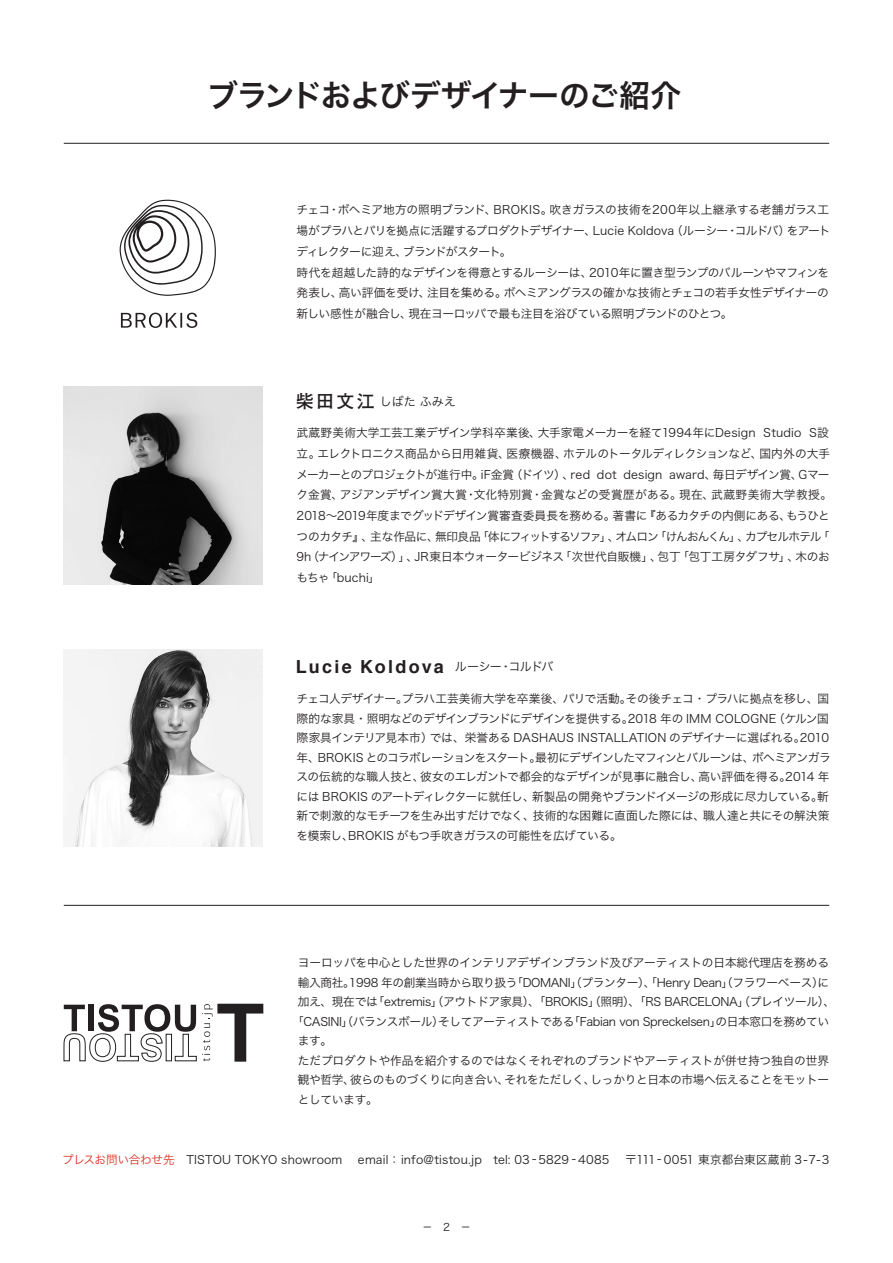
<style>
.page{position:relative;width:893px;height:1263px;background:#fff}
.page>*{position:absolute;margin:0;border:0;box-sizing:border-box;transform-origin:0 0}
.t1{font:30.9px "Hira Kaku Pro W6";letter-spacing:-.045em;color:#231f20}
.t2{font:700 18px "Helvetica";letter-spacing:.125em;color:#231f20}
.t3{font:700 18px "Futo Go B101 Pr 6 N";color:#231f20}
.t4{font:12px "Hira Kaku Pro W3";letter-spacing:-.05em;color:#231f20}
.t5{font:12px "Hira Kaku Pro W3";letter-spacing:-.02em;color:#231f20}
.t6{font:11.7px/20.7px "Hira Kaku Pro W3";letter-spacing:-.025em;color:#231f20}
.t7{font:11.7px "Hira Kaku Pro W3";letter-spacing:.015em;color:#231f20}
.t8{font:11.7px "Hira Kaku Pro W3";color:#231f20}
.t9{font:11.7px "Hira Kaku Pro W3";letter-spacing:.005em;color:#231f20}
.t10{font:10.5px "Hira Kaku Pro W3";color:#231f20}
.s1{color:#db3528}
</style>
<div class="page">
<hr style="left:64px;top:143px;width:765px;height:1px;background:#231f20">
<hr style="left:64px;top:905px;width:765px;height:1px;background:#231f20">
<img style="left:64px;top:387px;width:198px;height:197px">
<img style="left:64px;top:649px;width:198px;height:198px">
<svg style="left:120px;top:200px;width:96px;height:128px"></svg>
<svg style="left:63px;top:1004px;width:200px;height:58px"></svg>
<h1 class="t1" style="left:207px;top:68px;width:475px">ブランドおよびデザイナーのご紹介</h1>
<p class="t6" style="left:297px;top:199px;width:535px">チェコ・ボヘミア地方の照明ブランド、BROKIS。吹きガラスの技術を200年以上継承する老舗ガラス工場がプラハとパリを拠点に活躍するプロダクトデザイナー、Lucie Koldova（ルーシー・コルドバ）をアートディレクターに迎え、ブランドがスタート。<br>時代を超越した詩的なデザインを得意とするルーシーは、2010年に置き型ランプのバルーンやマフィンを発表し、高い評価を受け、注目を集める。ボヘミアングラスの確かな技術とチェコの若手女性デザイナーの新しい感性が融合し、現在ヨーロッパで最も注目を浴びている照明ブランドのひとつ。</p>
<h2 class="t3" style="left:296px;top:386px;width:81px">柴田文江</h2>
<p class="t6" style="left:297px;top:422px;width:537px">武蔵野美術大学工芸工業デザイン学科卒業後、大手家電メーカーを経て1994年にDesign Studio S設立。エレクトロニクス商品から日用雑貨、医療機器、ホテルのトータルディレクションなど、国内外の大手メーカーとのプロジェクトが進行中。iF金賞（ドイツ）、red dot design award、毎日デザイン賞、Gマーク金賞、アジアンデザイン賞大賞・文化特別賞・金賞などの受賞歴がある。現在、武蔵野美術大学教授。2018～2019年度までグッドデザイン賞審査委員長を務める。著書に『あるカタチの内側にある、もうひとつのカタチ』、主な作品に、無印良品「体にフィットするソファ」、オムロン「けんおんくん」、カプセルホテル「9h（ナインアワーズ）」、JR東日本ウォータービジネス「次世代自販機」、包丁「包丁工房タダフサ」、木のおもちゃ「buchi」</p>
<p class="t5" style="left:380px;top:391px;width:77px">しばた ふみえ</p>
<h2 class="t2" style="left:296px;top:652px;width:150px">Lucie Koldova</h2>
<p class="t4" style="left:455px;top:656px;width:100px">ルーシー・コルドバ</p>
<p class="t6" style="left:297px;top:688px;width:536px;line-height:19.5px">チェコ人デザイナー。プラハ工芸美術大学を卒業後、パリで活動。その後チェコ・プラハに拠点を移し、国際的な家具・照明などのデザインブランドにデザインを提供する。2018 年の IMM COLOGNE（ケルン国際家具インテリア見本市）では、栄誉ある DASHAUS INSTALLATION のデザイナーに選ばれる。2010年、BROKIS とのコラボレーションをスタート。最初にデザインしたマフィンとバルーンは、ボヘミアンガラスの伝統的な職人技と、彼女のエレガントで都会的なデザインが見事に融合し、高い評価を得る。2014 年には BROKIS のアートディレクターに就任し、新製品の開発やブランドイメージの形成に尽力している。斬新で刺激的なモチーフを生み出すだけでなく、技術的な困難に直面した際には、職人達と共にその解決策を模索し、BROKIS がもつ手吹きガラスの可能性を広げている。</p>
<p class="t6" style="left:298px;top:951px;width:533px">ヨーロッパを中心とした世界のインテリアデザインブランド及びアーティストの日本総代理店を務める</p>
<p class="t6" style="left:298px;top:971px;width:533px">輸入商社。1998 年の創業当時から取り扱う「DOMANI」（プランター）、「Henry Dean」（フラワーベース）に</p>
<p class="t6" style="left:298px;top:990px;width:539px">加え、現在では「extremis」（アウトドア家具）、「BROKIS」（照明）、「RS BARCELONA」（プレイツール）、</p>
<p class="t6" style="left:292px;top:1010px;width:539px">「CASINI」（バランスボール）そしてアーティストである「Fabian von Spreckelsen」の日本窓口を務めてい</p>
<p class="t6" style="left:298px;top:1029px;width:36px">ます。</p>
<p class="t6" style="left:298px;top:1049px;width:533px">ただプロダクトや作品を紹介するのではなくそれぞれのブランドやアーティストが併せ持つ独自の世界</p>
<p class="t6" style="left:298px;top:1068px;width:533px">観や哲学、彼らのものづくりに向き合い、それをただしく、しっかりと日本の市場へ伝えることをモットー</p>
<p class="t6" style="left:298px;top:1088px;width:81px">としています。</p>
<p class="t8" style="left:62px;top:1149px;width:282px"><span class="s1">プレスお問い合わせ先</span> TISTOU TOKYO showroom</p>
<p class="t7" style="left:358px;top:1149px;width:253px">email： info@tistou.jp tel: 03‐5829‐4085</p>
<p class="t9" style="left:625px;top:1149px;width:206px">〒111‐0051 東京都台東区蔵前 3-7-3</p>
<p class="t10" style="left:422px;top:1218px;width:50px">－　2　－</p>
</div>
